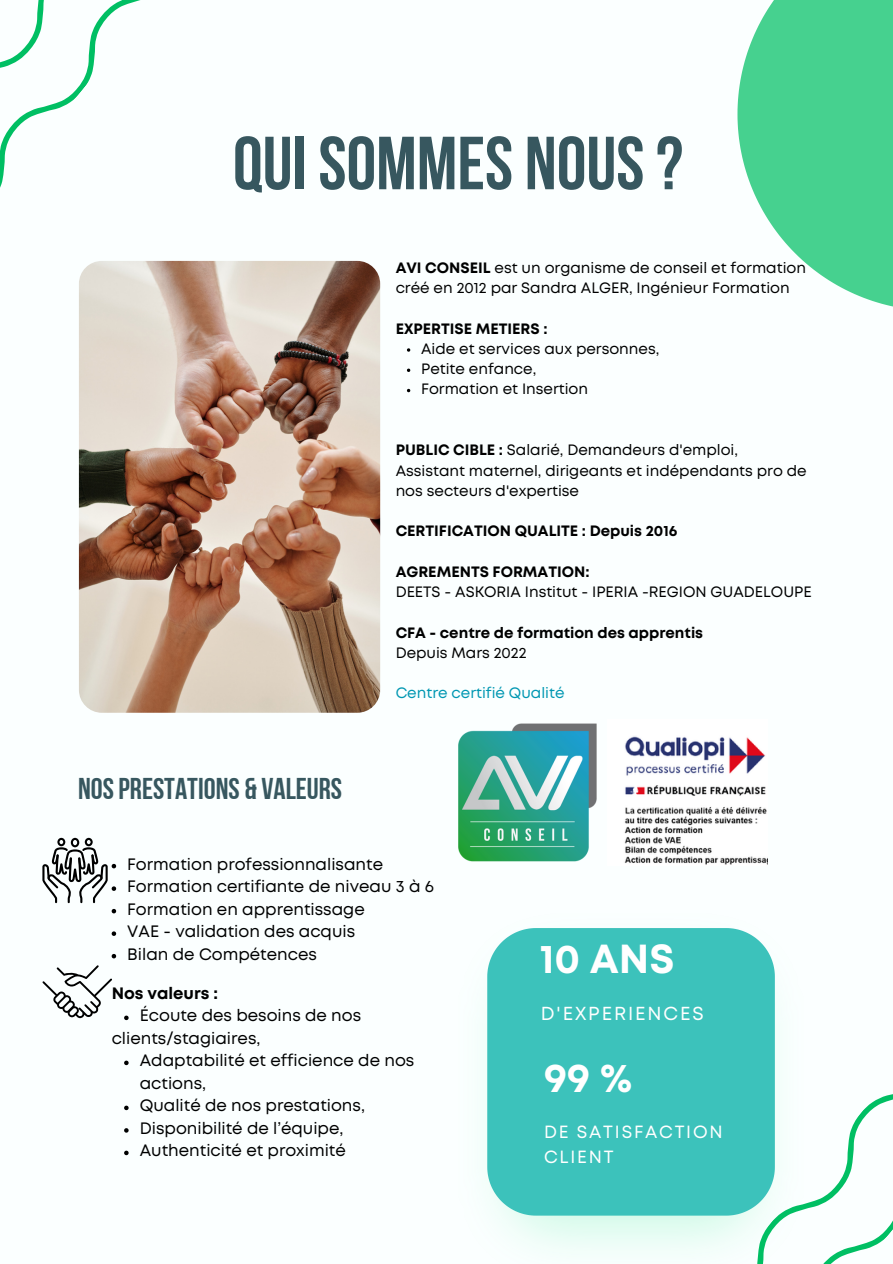
<style>
.page{position:relative;width:893px;height:1264px;background:#fff}
.page>*{position:absolute;margin:0;border:0;box-sizing:border-box;transform-origin:0 0}
.t1{font:75px "Bebas Neue Cyrillic";color:#37575f}
.t2{font:700 40.5px "Mont";color:#fff}
.t3{font:30px "Bebas Neue Cyrillic";color:#37575f}
.t4{font:18.75px "Mont";letter-spacing:.105em;color:#fff}
.t5{font:17.7px/24.8px "Mont";letter-spacing:.105em;color:#fff}
.t6{font:16.5px/22.5px "Mont";color:#000}
.t7{font:700 16.5px "Mont";color:#000}
.t8{font:15px/20.2px "Mont";color:#000}
.t9{font:700 15px "Mont";color:#000}
.t10{font:15px "Mont";color:#0097b2}
.s1{font-weight:700}
</style>
<div class="page">
<div style="left:0;top:0;width:892px;height:1263px;background:#fbffff"></div>
<img style="left:79px;top:261px;width:301px;height:451px;border-radius:23px">
<img style="left:504px;top:968px;width:271px;height:281px">
<div style="left:487px;top:928px;width:287px;height:287px;background:#3cc2bb"></div>
<svg style="left:0;top:0;width:141px;height:188px"></svg>
<svg style="left:680px;top:1058px;width:212px;height:205px"></svg>
<svg style="left:407px;top:348px;width:3px;height:4px"></svg>
<svg style="left:407px;top:368px;width:3px;height:4px"></svg>
<svg style="left:737px;top:0;width:155px;height:307px;fill:#46d18f"></svg>
<img style="left:458px;top:723px;width:138px;height:138px">
<img style="left:624px;top:736px;width:143px;height:129px">
<svg style="left:42px;top:965px;width:70px;height:53px"></svg>
<svg style="left:42px;top:837px;width:74px;height:76px"></svg>
<svg style="left:112px;top:931px;width:4px;height:4px"></svg>
<svg style="left:112px;top:954px;width:4px;height:4px"></svg>
<svg style="left:124px;top:1015px;width:5px;height:5px"></svg>
<svg style="left:124px;top:1060px;width:5px;height:5px"></svg>
<svg style="left:124px;top:1105px;width:5px;height:5px"></svg>
<svg style="left:124px;top:1128px;width:5px;height:4px"></svg>
<svg style="left:124px;top:1150px;width:5px;height:5px"></svg>
<p class="t1" style="left:233px;top:133px;width:451px">QUI SOMMES NOUS?</p>
<h1 class="t8" style="left:395px;top:259px;width:412px"><span class="s1">AVI CONSEIL</span> est un organisme de conseil et formation créé en 2012 par Sandra ALGER, Ingénieur Formation</h1>
<p class="t9" style="left:395px;top:323px;width:153px">EXPERTISE METIERS :</p>
<p class="t8" style="left:421px;top:340px;width:240px">Aide et services aux personnes,</p>
<h5 class="t8" style="left:421px;top:360px;width:117px">Petite enfance,</h5>
<p class="t8" style="left:421px;top:380px;width:168px">Formation et Insertion</p>
<p class="t3" style="left:78px;top:776px;width:265px">NOSPRESTATIONS &amp; VALEURS</p>
<p class="t8" style="left:395px;top:441px;width:344px"><span class="s1">PUBLIC CIBLE :</span> Salarié, Demandeurs d'emploi,</p>
<p class="t8" style="left:395px;top:461px;width:412px">Assistant maternel, dirigeants et indépendants pro de nos secteurs d'expertise</p>
<p class="t9" style="left:395px;top:525px;width:283px">CERTIFICATION QUALITE : Depuis 2016</p>
<p class="t9" style="left:395px;top:566px;width:195px">AGREMENTS FORMATION:</p>
<h6 class="t8" style="left:395px;top:583px;width:417px">DEETS - ASKORIA Institut - IPERIA -REGION GUADELOUPE</h6>
<p class="t9" style="left:395px;top:626px;width:309px">CFA - centre de formation des apprentis</p>
<p class="t8" style="left:395px;top:643px;width:132px">Depuis Mars 2022</p>
<p class="t10" style="left:395px;top:687px;width:170px">Centre certifié Qualité</p>
<p class="t6" style="left:127px;top:853px;width:257px">Formation professionnalisante</p>
<h3 class="t6" style="left:127px;top:876px;width:308px">Formation certifiante de niveau 3 à 6</h3>
<p class="t6" style="left:127px;top:898px;width:239px">Formation en apprentissage</p>
<p class="t6" style="left:127px;top:921px;width:229px">VAE - validation des acquis</p>
<p class="t6" style="left:127px;top:943px;width:191px">Bilan de Compétences</p>
<p class="t7" style="left:112px;top:986px;width:108px">Nos valeurs :</p>
<p class="t6" style="left:140px;top:1005px;width:223px">Écoute des besoins de nos</p>
<h2 class="t6" style="left:112px;top:1027px;width:150px">clients/stagiaires,</h2>
<h2 class="t6" style="left:140px;top:1050px;width:276px">Adaptabilité et efficience de nos actions,</h2>
<h4 class="t6" style="left:140px;top:1095px;width:227px">Qualité de nos prestations,</h4>
<p class="t6" style="left:140px;top:1117px;width:205px">Disponibilité de l’équipe,</p>
<h6 class="t6" style="left:140px;top:1140px;width:207px">Authenticité et proximité</h6>
<p class="t2" style="left:540px;top:943px;width:136px">10 ANS</p>
<p class="t4" style="left:541px;top:1006px;width:164px">D'EXPERIENCES</p>
<p class="t2" style="left:544px;top:1062px;width:90px">99 %</p>
<p class="t5" style="left:544px;top:1120px;width:180px">DE SATISFACTION<br>CLIENT</p>
</div>
